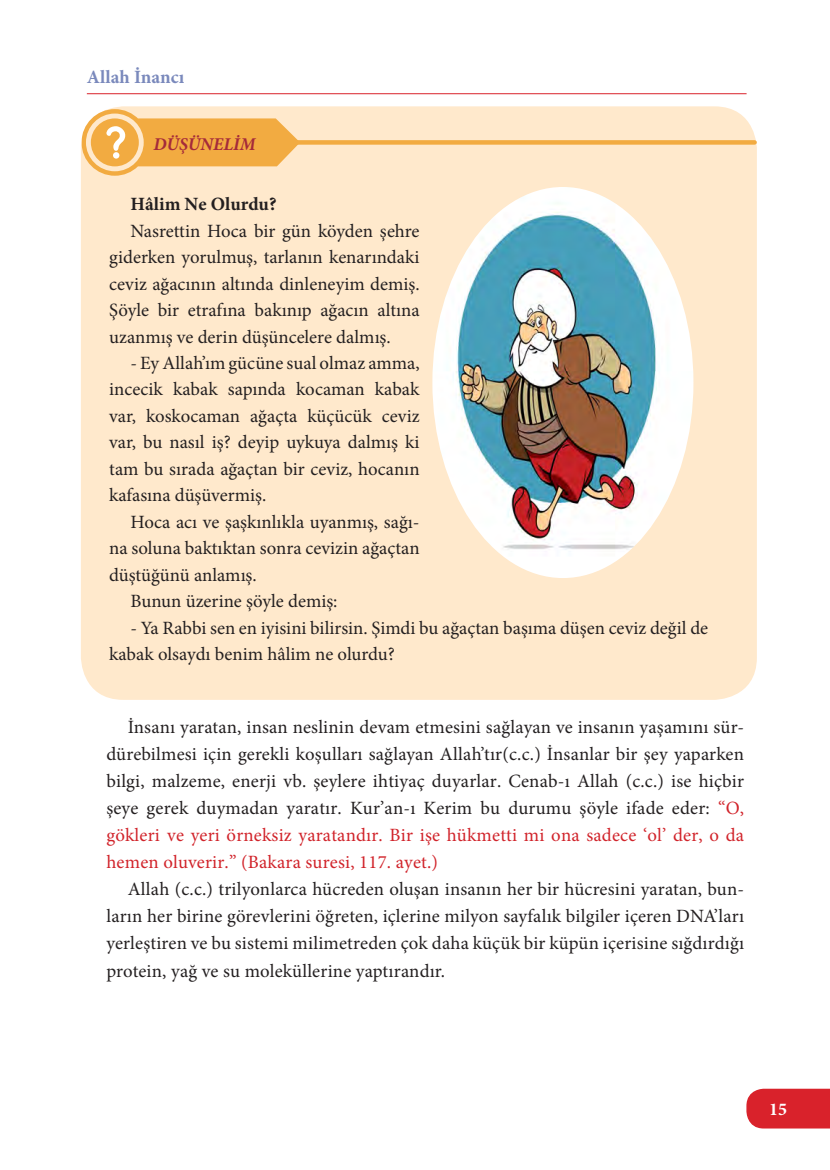
<style>
.page{position:relative;width:830px;height:1170px;background:#fff}
.page>*{position:absolute;margin:0;border:0;box-sizing:border-box;transform-origin:0 0}
.Düz_metin_içerden{font:18.75px/26.4px "Minion Pro";letter-spacing:.005em;color:#231f20;text-align:justify}
.Düz_metin_içerden-2{font:18.75px "Minion Pro";letter-spacing:.01em;color:#d1232a}
.Düz_metin_içerden-3{font:700 18.75px "Minion Pro";color:#231f20}
.t1{font:700 18.75px "Minion Pro";color:#7a89bc}
.t2{font:italic 700 18px "Minion Pro";color:#a52a3a}
.t3{font:700 18px "Minion Pro";color:#fff}
.s1{color:#d1232a}
</style>
<div class="page">
<hr style="left:87px;top:93px;width:659px;height:1px;background:#d9222b">
<svg style="left:746px;top:1088px;width:83px;height:40px;background:#db2e37"></svg>
<div style="left:81px;top:106px;width:675px;height:593px;background:#ffe9cc;border-radius:43px"></div>
<div style="left:232px;top:140px;width:522px;height:5px;background:#f2ab41"></div>
<svg style="left:81px;top:109px;width:219px;height:67px"></svg>
<div style="left:113px;top:152px;width:6px;height:7px;background:#fff;border-radius:50%"></div>
<img style="left:432px;top:187px;width:261px;height:391px">
<p class="t1" style="left:87px;top:64px;width:99px">Allah İnancı</p>
<p class="t2" style="left:153px;top:131px;width:104px">DÜŞÜNELİM</p>
<p class="Düz_metin_içerden-3" style="left:130px;top:191px;width:147px">Hâlim Ne Olurdu?</p>
<p class="Düz_metin_içerden" style="left:109px;top:217px;width:312px;text-indent:21px">Nasrettin Hoca bir gün köyden şehre giderken yorulmuş, tarlanın kenarındaki ceviz ağacının altında dinleneyim demiş.<br>Şöyle bir etrafına bakınıp ağacın altına uzanmış ve derin düşüncelere dalmış.</p>
<p class="Düz_metin_içerden" style="left:109px;top:350px;width:312px;text-indent:21px">- Ey Allah’ım gücüne sual olmaz amma, incecik kabak sapında kocaman kabak var, koskocaman ağaçta küçücük ceviz var, bu nasıl iş? deyip uykuya dalmış ki tam bu sırada ağaçtan bir ceviz, hocanın kafasına düşüvermiş.</p>
<p class="Düz_metin_içerden" style="left:109px;top:508px;width:312px;text-indent:21px">Hoca acı ve şaşkınlıkla uyanmış, sağı&shy;na soluna baktıktan sonra cevizin ağaçtan düştüğünü anlamış.</p>
<p class="Düz_metin_içerden" style="left:130px;top:588px;width:208px">Bunun üzerine şöyle demiş:</p>
<p class="Düz_metin_içerden" style="left:130px;top:614px;width:579px">- Ya Rabbi sen en iyisini bilirsin. Şimdi bu ağaçtan başıma düşen ceviz değil de</p>
<p class="Düz_metin_içerden" style="left:109px;top:641px;width:287px">kabak olsaydı benim hâlim ne olurdu?</p>
<p class="Düz_metin_içerden" style="left:128px;top:714px;width:617px">İnsanı yaratan, insan neslinin devam etmesini sağlayan ve insanın yaşamını sür-</p>
<p class="Düz_metin_içerden" style="left:106px;top:741px;width:639px">dürebilmesi için gerekli koşulları sağlayan Allah’tır(c.c.) İnsanlar bir şey yaparken</p>
<p class="Düz_metin_içerden" style="left:106px;top:768px;width:639px">bilgi, malzeme, enerji vb. şeylere ihtiyaç duyarlar. Cenab-ı Allah (c.c.) ise hiçbir</p>
<p class="Düz_metin_içerden" style="left:106px;top:795px;width:639px">şeye gerek duymadan yaratır. Kur’an-ı Kerim bu durumu şöyle ifade eder: <span class="s1">“O,</span></p>
<p class="Düz_metin_içerden-2" style="left:106px;top:822px;width:639px">gökleri ve yeri örneksiz yaratandır. Bir işe hükmetti mi ona sadece ‘ol’ der, o da</p>
<p class="Düz_metin_içerden-2" style="left:106px;top:849px;width:333px">hemen oluverir.” (Bakara suresi, 117. ayet.)</p>
<p class="Düz_metin_içerden" style="left:128px;top:876px;width:617px">Allah (c.c.) trilyonlarca hücreden oluşan insanın her bir hücresini yaratan, bun-</p>
<p class="Düz_metin_içerden" style="left:106px;top:903px;width:639px">ların her birine görevlerini öğreten, içlerine milyon sayfalık bilgiler içeren DNA’ları</p>
<p class="Düz_metin_içerden" style="left:106px;top:930px;width:639px">yerleştiren ve bu sistemi milimetreden çok daha küçük bir küpün içerisine sığdırdığı</p>
<p class="Düz_metin_içerden" style="left:106px;top:957px;width:340px">protein, yağ ve su moleküllerine yaptırandır.</p>
<p class="t3" style="left:768px;top:1096px;width:19px">15</p>
</div>
